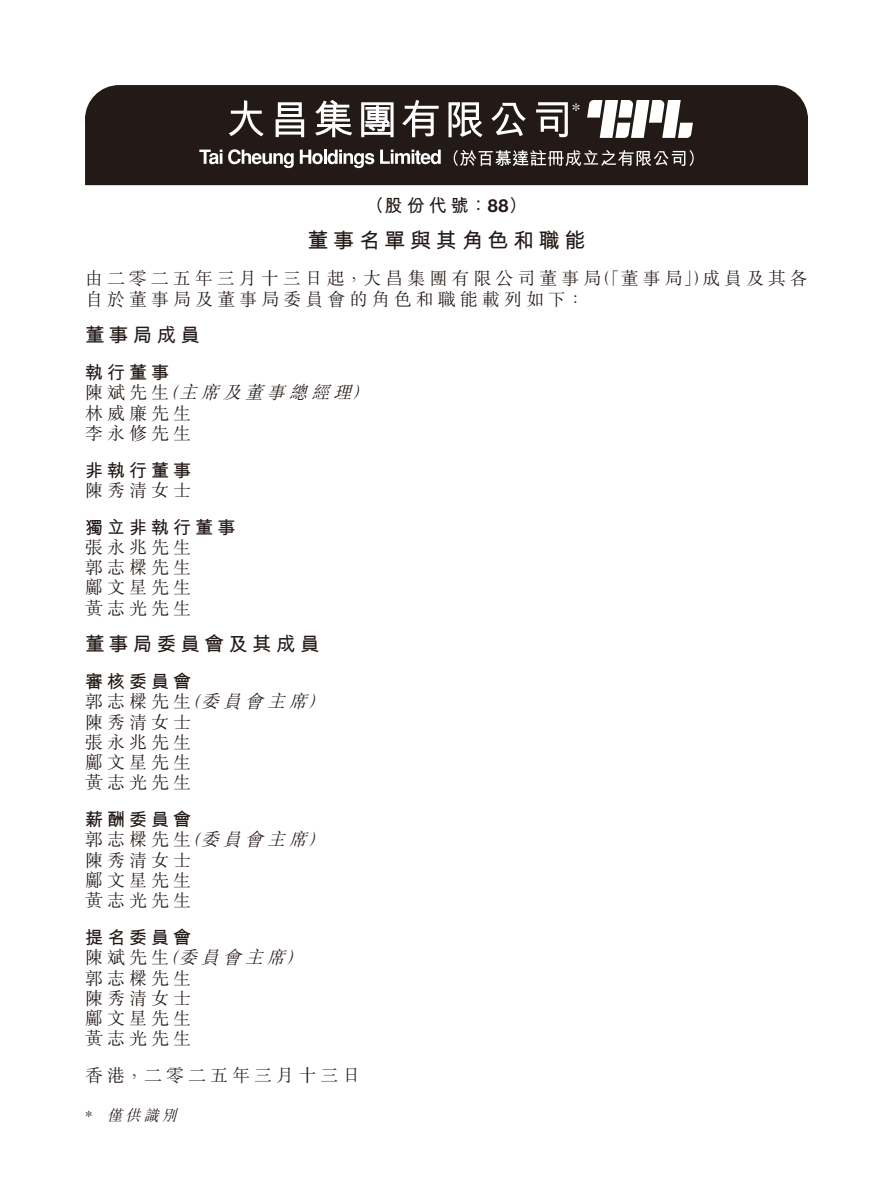
<style>
.page{position:relative;width:893px;height:1191px;background:#fff}
.page>*{position:absolute;margin:0;border:0;box-sizing:border-box;transform-origin:0 0}
.t1{font:21px "M Hei HK Bold E Ten B5 H";letter-spacing:.225em;color:#231916}
.t2{font:19.5px "M Hei HK Bold E Ten B5 H";letter-spacing:.225em;color:#231916}
.t3{font:18.75px "Times LT Std";color:#fff}
.t4{font:18px/20.2px "M Sung HK Light E Ten B5 H";letter-spacing:.225em;color:#231916}
.t5{font:18px "M Hei HK Bold E Ten B5 H";letter-spacing:.225em;color:#231916}
.t6{font:italic 15px "M Sung HK Light E Ten B5 H";color:#231916}
.s1{font-family:"Helvetica Neue LT Std";font-weight:700}
.s2{font-style:italic}
.s3{font-family:"Times LT Std";font-style:normal}
</style>
<div class="page">
<div style="left:86px;top:86px;width:721px;height:66px;background:#231916;border-radius:33px"></div>
<div style="left:85px;top:85px;width:723px;height:68px;border:2px solid #231916;border-radius:33px"></div>
<div style="left:86px;top:117px;width:721px;height:67px;background:#231916"></div>
<div style="left:85px;top:116px;width:723px;height:69px;border:2px solid #231916"></div>
<svg style="left:587px;top:100px;width:106px;height:38px"></svg>
<svg style="left:199px;top:150px;width:23px;height:14px"></svg>
<svg style="left:228px;top:149px;width:66px;height:19px"></svg>
<svg style="left:300px;top:150px;width:74px;height:18px"></svg>
<svg style="left:380px;top:150px;width:61px;height:14px"></svg>
<svg style="left:229px;top:100px;width:35px;height:36px"></svg>
<svg style="left:276px;top:102px;width:28px;height:35px"></svg>
<svg style="left:315px;top:100px;width:37px;height:37px"></svg>
<svg style="left:361px;top:102px;width:33px;height:35px"></svg>
<svg style="left:402px;top:100px;width:37px;height:37px"></svg>
<svg style="left:448px;top:102px;width:34px;height:35px"></svg>
<svg style="left:491px;top:103px;width:35px;height:33px"></svg>
<svg style="left:536px;top:102px;width:32px;height:35px"></svg>
<svg style="left:454px;top:150px;width:240px;height:16px"></svg>
<p class="t3" style="left:572px;top:98px;width:11px">*</p>
<p class="t5" style="left:366px;top:198px;width:162px">（股份代號：<span class="s1">88</span>）</p>
<p class="t1" style="left:307px;top:232px;width:280px">董事名單與其角色和職能</p>
<p class="t4" style="left:85px;top:271px;width:724px">由二零二五年三月十三日起，大昌集團有限公司董事局（「董事局」）成員及其各自於董事局及董事局委員會的角色和職能載列如下：</p>
<p class="t2" style="left:85px;top:327px;width:117px">董事局成員</p>
<p class="t5" style="left:85px;top:365px;width:86px">執行董事</p>
<p class="t4" style="left:85px;top:385px;width:291px">陳斌先生<span class="s2">（主席及董事總經理）</span>林威廉先生<br>李永修先生</p>
<p class="t5" style="left:85px;top:463px;width:108px">非執行董事</p>
<p class="t4" style="left:85px;top:482px;width:108px">陳秀清女士</p>
<p class="t5" style="left:85px;top:520px;width:152px">獨立非執行董事</p>
<p class="t4" style="left:85px;top:539px;width:108px;text-align:justify">張永兆先生郭志樑先生鄺文星先生黃志光先生</p>
<p class="t2" style="left:85px;top:636px;width:236px">董事局委員會及其成員</p>
<p class="t5" style="left:85px;top:674px;width:108px">審核委員會</p>
<p class="t4" style="left:85px;top:694px;width:247px">郭志樑先生<span class="s2">（委員會主席）</span>陳秀清女士<br>張永兆先生<br>鄺文星先生<br>黃志光先生</p>
<p class="t5" style="left:85px;top:812px;width:108px">薪酬委員會</p>
<p class="t4" style="left:85px;top:832px;width:247px">郭志樑先生<span class="s2">（委員會主席）</span>陳秀清女士<br>鄺文星先生<br>黃志光先生</p>
<p class="t5" style="left:85px;top:930px;width:108px">提名委員會</p>
<p class="t4" style="left:85px;top:949px;width:225px">陳斌先生<span class="s2">（委員會主席）</span>郭志樑先生<br>陳秀清女士<br>鄺文星先生<br>黃志光先生</p>
<p class="t4" style="left:85px;top:1067px;width:277px">香港，二零二五年三月十三日</p>
<p class="t6" style="left:85px;top:1109px;width:97px"><span class="s3">*</span> 僅供識別</p>
</div>
